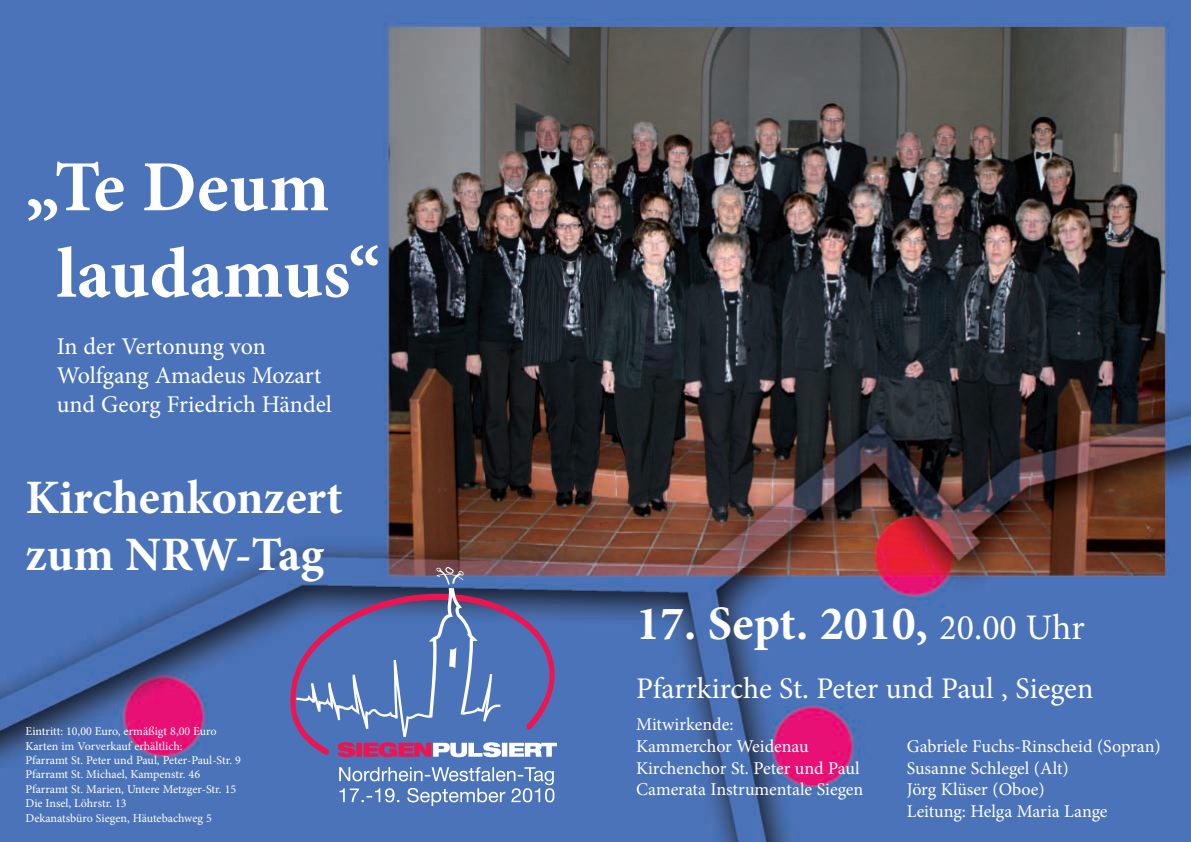
<style>
.page{position:relative;width:1191px;height:842px;background:#fff}
.page>*{position:absolute;margin:0;border:0;box-sizing:border-box;transform-origin:0 0}
.t1{font:700 72px/86.4px "Minion Pro";color:#fff}
.t2{font:700 48px/57.6px "Minion Pro";color:#fff}
.t3{font:30px "Minion Pro";letter-spacing:-.005em;color:#fff}
.t4{font:24px/28.8px "Minion Pro";letter-spacing:-.005em;color:#fff}
.t5{font:18px/21.6px "Minion Pro";letter-spacing:-.005em;color:#fff}
.t6{font:12px/14.4px "Minion Pro";letter-spacing:-.005em;color:#fff}
.s1{font-weight:400;font-size:36px}
</style>
<div class="page">
<img style="left:0;top:0;width:1191px;height:842px">
<svg style="left:290px;top:594px;width:6px;height:161px"></svg>
<svg style="left:296px;top:567px;width:261px;height:190px;background:#6170ab"></svg>
<svg style="left:339px;top:767px;width:215px;height:39px;background:#7090c7"></svg>
<h1 class="t1" style="left:57px;top:150px;width:325px;text-indent:-31px">„Te Deum laudamus“</h1>
<h3 class="t4" style="left:57px;top:334px;width:277px">In der Vertonung von<br>Wolfgang Amadeus Mozart und Georg Friedrich Händel</h3>
<h2 class="t2" style="left:26px;top:473px;width:319px">Kirchenkonzert zum NRW-Tag</h2>
<p class="t6" style="left:26px;top:725px;width:217px">Eintritt: 10,00 Euro, ermäßigt 8,00 Euro Karten im Vorverkauf erhältlich:<br>Pfarramt St. Peter und Paul, Peter-Paul-Str. 9<br>Pfarramt St. Michael, Kampenstr. 46<br>Pfarramt St. Marien, Untere Metzger-Str. 15<br>Die Insel, Löhrstr. 13<br>Dekanatsbüro Siegen, Häutebachweg 5</p>
<h2 class="t2" style="left:636px;top:599px;width:450px">17. Sept. 2010, <span class="s1">20.00 Uhr</span></h2>
<h3 class="t3" style="left:636px;top:677px;width:459px">Pfarrkirche St. Peter und Paul , Siegen</h3>
<h3 class="t5" style="left:636px;top:715px;width:229px">Mitwirkende:<br>Kammerchor Weidenau<br>Kirchenchor St. Peter und Paul<br>Camerata Instrumentale Siegen</h3>
<h3 class="t5" style="left:906px;top:737px;width:255px">Gabriele Fuchs-Rinscheid (Sopran)<br>Susanne Schlegel (Alt)<br>Jörg Klüser (Oboe)<br>Leitung: Helga Maria Lange</h3>
</div>
